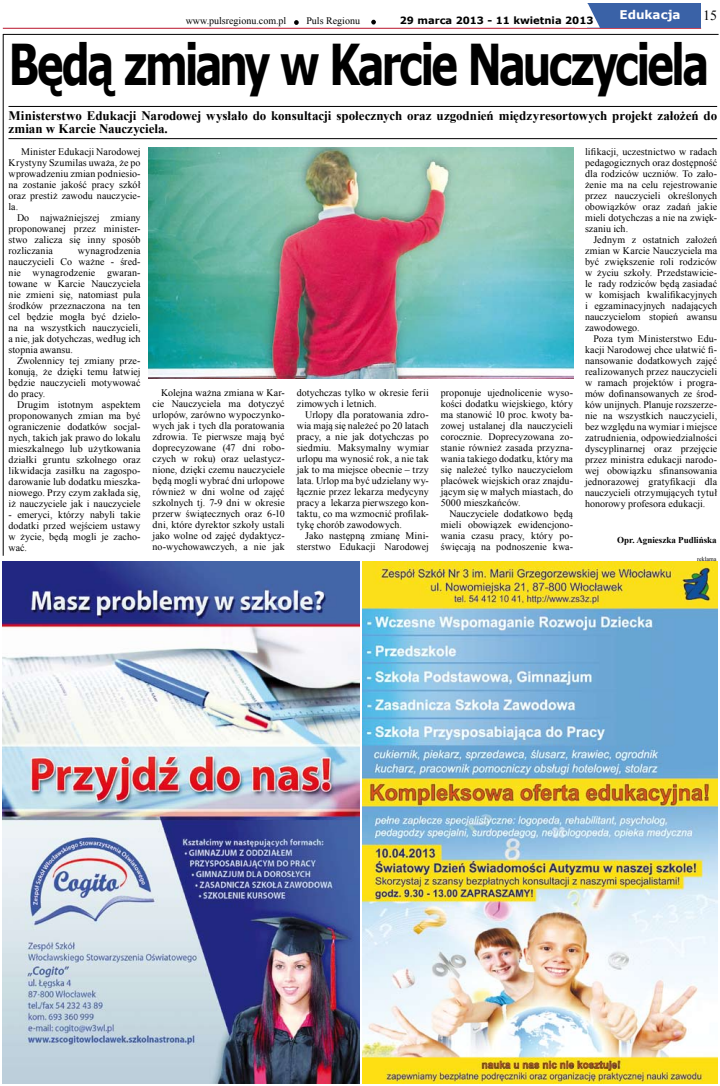
<style>
.page{position:relative;width:720px;height:1086px;background:#fff}
.page>*{position:absolute;margin:0;border:0;box-sizing:border-box;transform-origin:0 0}
.t1{font:700 56.2px "Verdana";letter-spacing:-.08em;color:#000;scale:.73 1}
.t2{font:14px "Times New Roman";color:#000}
.t3{font:700 13px/13px "Times New Roman";letter-spacing:-.005em;color:#000}
.t4{font:700 12px "Verdana";color:#fff}
.t5{font:10px/11px "Times New Roman";letter-spacing:.005em;color:#000;text-align:justify}
.t6{font:700 10px "Verdana";color:#000}
.t7{font:700 9px "Times New Roman";color:#000}
.t8{font:6px "Times New Roman";color:#000}
</style>
<div class="page">
<hr style="left:3px;top:28px;width:698px;height:1px;background:#b9132b">
<div style="left:588px;top:3px;width:113px;height:24px;background:#3a62a7"></div>
<svg style="left:575px;top:3px;width:25px;height:25px"></svg>
<svg style="left:371px;top:20px;width:5px;height:5px"></svg>
<svg style="left:294px;top:20px;width:5px;height:5px"></svg>
<hr style="left:3px;top:34px;width:1px;height:522px;background:#000">
<hr style="left:3px;top:34px;width:716px;height:1px;background:#000">
<img style="left:3px;top:561px;width:357px;height:522px">
<img style="left:363px;top:561px;width:354px;height:522px">
<hr style="left:9px;top:106px;width:708px;height:1px;background:#000">
<hr style="left:9px;top:138px;width:708px;height:1px;background:#000">
<img style="left:148px;top:148px;width:425px;height:230px">
<p class="t5" style="left:186px;top:15px;width:102px">www.pulsregionu.com.pl</p>
<p class="t5" style="left:306px;top:15px;width:55px">Puls Regionu</p>
<p class="t6" style="left:400px;top:14px;width:195px">29 marca 2013 - 11 kwietnia 2013</p>
<p class="t4" style="left:619px;top:7px;width:63px">Edukacja</p>
<h2 class="t2" style="left:703px;top:5px;width:15px">15</h2>
<h1 class="t1" style="left:9px;top:28px;width:962px">Będą zmiany w Karcie Nauczyciela</h1>
<h3 class="t3" style="left:9px;top:108px;width:710px">Ministerstwo Edukacji Narodowej wysłało do konsultacji społecznych oraz uzgodnień międzyresortowych projekt założeń do zmian w Karcie Nauczyciela.</h3>
<p class="t5" style="left:9px;top:146px;width:134px;text-indent:13px">Minister Edukacji Narodowej Krystyny Szumilas uważa, że po wprowadzeniu zmian podniesio&shy;na zostanie jakość pracy szkół oraz prestiż zawodu nauczycie&shy;la.</p>
<p class="t5" style="left:9px;top:212px;width:134px;text-indent:8px">Do najważniejszej zmiany proponowanej przez minister&shy;stwo zalicza się inny sposób rozliczania</p>
<p class="t5" style="left:9px;top:245px;width:134px;text-indent:69px">wynagrodzenia nauczycieli Co ważne - śred&shy;nie wynagrodzenie gwaran&shy;towane w Karcie Nauczyciela nie zmieni się, natomiast pula środków przeznaczona na ten cel będzie mogła być dzielo&shy;na na wszystkich nauczycieli, a nie, jak dotychczas, według ich stopnia awansu.</p>
<p class="t5" style="left:9px;top:355px;width:134px;text-indent:8px">Zwolennicy tej zmiany prze&shy;konują, że dzięki temu łatwiej będzie nauczycieli motywować do pracy.</p>
<p class="t5" style="left:9px;top:399px;width:134px;text-indent:8px">Drugim istotnym aspektem proponowanych zmian ma być ograniczenie dodatków socjal&shy;nych, takich jak prawo do lokalu mieszkalnego lub użytkowania działki gruntu szkolnego oraz likwidacja zasiłku na zagospo&shy;darowanie lub dodatku mieszka&shy;niowego. Przy czym zakłada się, iż nauczyciele jak i nauczyciele</p>
<p class="t5" style="left:9px;top:509px;width:134px">- emeryci, którzy nabyli takie dodatki przed wejściem ustawy w życie, będą mogli je zacho&shy;wać.</p>
<p class="t5" style="left:153px;top:386px;width:134px;text-indent:8px">Kolejna ważna zmiana w Kar&shy;cie Nauczyciela ma dotyczyć urlopów, zarówno wypoczynko&shy;wych jak i tych dla poratowania zdrowia. Te pierwsze mają być doprecyzowane (47 dni robo&shy;czych w roku) oraz uelastycz&shy;nione, dzięki czemu nauczyciele będą mogli wybrać dni urlopowe również w dni wolne od zajęć szkolnych tj. 7-9 dni w okresie przerw świątecznych oraz 6-10 dni, które dyrektor szkoły ustali jako wolne od zajęć dydaktycz&shy;no-wychowawczych, a nie jak</p>
<p class="t5" style="left:297px;top:386px;width:134px">dotychczas tylko w okresie ferii zimowych i letnich.</p>
<p class="t5" style="left:297px;top:408px;width:134px;text-indent:8px">Urlopy dla poratowania zdro&shy;wia mają się należeć po 20 latach pracy, a nie jak dotychczas po siedmiu. Maksymalny wymiar urlopu ma wynosić rok, a nie tak jak to ma miejsce obecnie – trzy lata. Urlop ma być udzielany wy&shy;łącznie przez lekarza medycyny pracy a lekarza pierwszego kon&shy;taktu, co ma wzmocnić profilak&shy;tykę chorób zawodowych.</p>
<p class="t5" style="left:297px;top:529px;width:134px;text-align:right">Jako następną zmianę Mini&shy;sterstwo Edukacji Narodowej</p>
<p class="t5" style="left:441px;top:386px;width:134px">proponuje ujednolicenie wyso&shy;kości dodatku wiejskiego, który ma stanowić 10 proc. kwoty ba&shy;zowej ustalanej dla nauczycieli corocznie. Doprecyzowana zo&shy;stanie również zasada przyzna&shy;wania takiego dodatku, który ma się należeć tylko nauczycielom placówek wiejskich oraz znajdu&shy;jącym się w małych miastach, do 5000 mieszkańców.</p>
<p class="t5" style="left:441px;top:507px;width:134px;text-indent:8px">Nauczyciele dodatkowo będą mieli obowiązek ewidencjono&shy;wania czasu pracy, który po&shy;święcają na podnoszenie kwa-</p>
<p class="t5" style="left:585px;top:146px;width:134px">lifikacji, uczestnictwo w radach pedagogicznych oraz dostępność dla rodziców uczniów. To zało&shy;żenie ma na celu rejestrowanie przez nauczycieli określonych obowiązków oraz zadań jakie mieli dotychczas a nie na zwięk&shy;szaniu ich.</p>
<p class="t5" style="left:585px;top:234px;width:134px;text-indent:8px">Jednym z ostatnich założeń zmian w Karcie Nauczyciela ma być zwiększenie roli rodziców w życiu szkoły. Przedstawicie&shy;le rady rodziców będą zasiadać w komisjach kwalifikacyjnych i egzaminacyjnych nadających nauczycielom stopień awansu zawodowego.</p>
<p class="t5" style="left:585px;top:333px;width:134px;text-indent:8px">Poza tym Ministerstwo Edu&shy;kacji Narodowej chce ułatwić fi&shy;nansowanie dodatkowych zajęć realizowanych przez nauczycieli w ramach projektów i progra&shy;mów dofinansowanych ze środ&shy;ków unijnych. Planuje rozszerze&shy;nie na wszystkich nauczycieli, bez względu na wymiar i miejsce zatrudnienia, odpowiedzialności dyscyplinarnej oraz przejęcie przez ministra edukacji narodo&shy;wej obowiązku sfinansowania jednorazowej gratyfikacji dla nauczycieli otrzymujących tytuł honorowy profesora edukacji.</p>
<p class="t7" style="left:617px;top:533px;width:101px">Opr. Agnieszka Pudlińska</p>
<p class="t8" style="left:697px;top:555px;width:21px">reklama</p>
</div>
